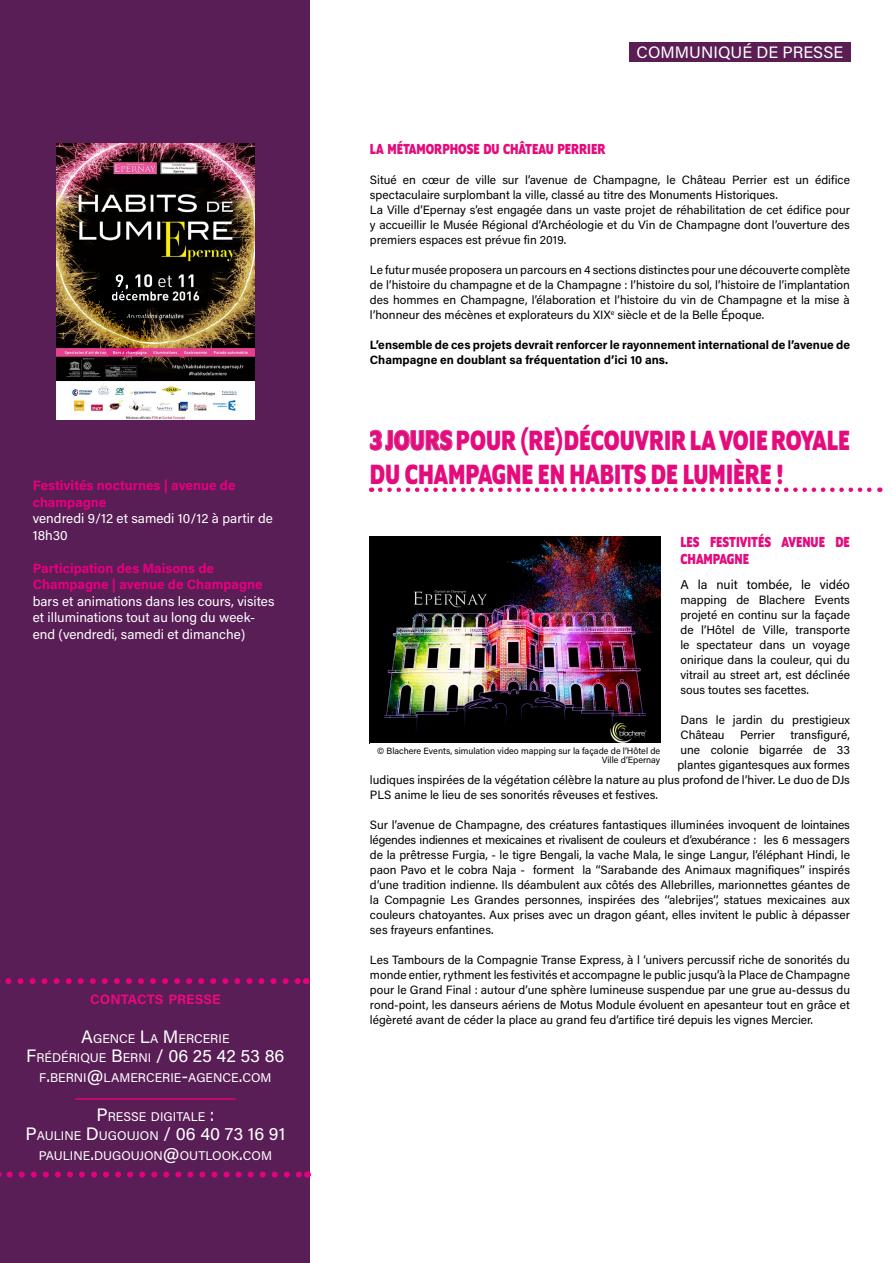
<style>
.page{position:relative;width:893px;height:1263px;background:#fff}
.page>*{position:absolute;margin:0;border:0;box-sizing:border-box;transform-origin:0 0}
.t1{font:700 30.15px/34.5px "Program OT";color:#e50b7d;scale:.85 1}
.t2{font:18px "Acumin Pro";color:#fff}
.t3{font:16.5px "Acumin Pro";letter-spacing:.005em;color:#fff}
.t4{font:700 15.75px/16.5px "Program OT";color:#e50b7d;scale:.87 1}
.t5{font:700 13.65px "Acumin Pro";color:#e50b7d}
.t6{font:13.5px/16.5px "Acumin Pro";color:#fff}
.t7{font:700 13.5px/16.5px "Acumin Pro";color:#e6007d}
.t8{font:12.75px "Acumin Pro";color:#000}
.t9{font:12.6px "Acumin Pro";color:#fff}
.t10{font:12px/15px "Acumin Pro";color:#000;text-align:justify}
.t11{font:700 12px/15px "Acumin Pro";color:#000}
.t12{font:9px/9px "Acumin Pro";color:#000;text-align:right}
.s1{font-size:18px}
.s2{font-size:12.6px}
</style>
<div class="page">
<div style="left:0;top:0;width:309px;height:1263px;background:#5a1e56"></div>
<div style="left:629px;top:43px;width:221px;height:19px;background:#5a1e55"></div>
<img style="left:56px;top:144px;width:198px;height:275px">
<svg style="left:8px;top:978px;width:292px;height:6px"></svg>
<svg style="left:10px;top:1171px;width:291px;height:6px"></svg>
<hr style="left:75px;top:1098px;width:161px;height:2px;background:#e6007d">
<svg style="left:369px;top:429px;width:84px;height:22px"></svg>
<img style="left:81px;top:270px;width:75px;height:89px">
<img style="left:370px;top:536px;width:290px;height:207px">
<svg style="left:380px;top:487px;width:500px;height:5px"></svg>
<p class="t7" style="left:33px;top:477px;width:204px">Festivités nocturnes | avenue de champagne</p>
<p class="t6" style="left:33px;top:510px;width:242px">vendredi 9/12 et samedi 10/12 à partir de<br>18h30</p>
<p class="t7" style="left:33px;top:559px;width:231px">Participation des Maisons de<br>Champagne | avenue de Champagne</p>
<p class="t6" style="left:33px;top:592px;width:243px">bars et animations dans les cours, visites et illuminations tout au long du week&shy;end (vendredi, samedi et dimanche)</p>
<p class="t5" style="left:90px;top:989px;width:132px">CONTACTS PRESSE</p>
<p class="t9" style="left:81px;top:1030px;width:150px"><span class="s1">A</span>GENCE <span class="s1">L</span>A <span class="s1">M</span>ERCERIE</p>
<h2 class="t2" style="left:26px;top:1044px;width:260px">F<span class="s2">RÉDÉRIQUE</span> B<span class="s2">ERNI</span> / 06 25 42 53 86</h2>
<p class="t9" style="left:39px;top:1069px;width:74px">F<span class="s1">.</span>BERNI<span class="s1">@</span>LAM</p>
<p class="t9" style="left:130px;top:1069px;width:140px">ERCERIE<span class="s1">-</span>AGENCE<span class="s1">.</span>COM</p>
<p class="t9" style="left:97px;top:1108px;width:119px"><span class="s1">P</span>RESSE DIGITALE <span class="s1">:</span></p>
<h2 class="t2" style="left:25px;top:1122px;width:261px">P<span class="s2">AULINE</span> D<span class="s2">UGOUJON</span> / 06 40 73 16 91</h2>
<p class="t9" style="left:39px;top:1147px;width:232px">PAULINE<span class="s1">.</span>DUGOUJON<span class="s1">@</span>OUTLOOK<span class="s1">.</span>COM</p>
<h3 class="t3" style="left:637px;top:41px;width:208px">COMMUNIQUÉ DE PRESSE</h3>
<h3 class="t4" style="left:370px;top:141px;width:272px">LA MÉTAMORPHOSE DU CHÂTEAU PERRIER</h3>
<p class="t10" style="left:370px;top:172px;width:481px;text-align:left">Situé en cœur de ville sur l’avenue de Champagne, le Château Perrier est un édifice spectaculaire surplombant la ville, classé au titre des Monuments Historiques.<br>La Ville d’Epernay s’est engagée dans un vaste projet de réhabilitation de cet édifice pour y accueillir le Musée Régional d’Archéologie et du Vin de Champagne dont l’ouverture des premiers espaces est prévue fin 2019.</p>
<p class="t10" style="left:370px;top:262px;width:482px">Le futur musée proposera un parcours en 4 sections distinctes pour une découverte complète de l’histoire du champagne et de la Champagne : l’histoire du sol, l’histoire de l’implantation des hommes en Champagne, l’élaboration et l’histoire du vin de Champagne et la mise à l’honneur des mécènes et explorateurs du XIX<sup>e</sup> siècle et de la Belle Époque.</p>
<p class="t11" style="left:370px;top:337px;width:482px">L’ensemble de ces projets devrait renforcer le rayonnement international de l’avenue de<br>Champagne en doublant sa fréquentation d’ici 10 ans.</p>
<h1 class="t1" style="left:370px;top:422px;width:566px">3 JOURS POUR (RE)DÉCOUVRIR LA VOIE ROYALE<br>DU CHAMPAGNE EN HABITS DE LUMIÈRE !</h1>
<h3 class="t4" style="left:680px;top:534px;width:196px">LES FESTIVITÉS AVENUE DE<br>CHAMPAGNE</h3>
<p class="t8" style="left:680px;top:576px;width:171px">A la nuit tombée, le vidéo</p>
<p class="t10" style="left:680px;top:592px;width:171px">mapping de Blachere Events projeté en continu sur la façade de l’Hôtel de Ville, transporte le spectateur dans un voyage onirique dans la couleur, qui du vitrail au street art, est déclinée sous toutes ses facettes.</p>
<p class="t10" style="left:680px;top:712px;width:171px">Dans le jardin du prestigieux<br>Château</p>
<p class="t10" style="left:740px;top:727px;width:37px">Perrier</p>
<p class="t10" style="left:790px;top:727px;width:61px">transfiguré,</p>
<p class="t10" style="left:680px;top:742px;width:171px">une colonie bigarrée de 33</p>
<p class="t10" style="left:677px;top:757px;width:174px">plantes gigantesques aux formes</p>
<p class="t10" style="left:370px;top:772px;width:481px">ludiques inspirées de la végétation célèbre la nature au plus profond de l’hiver. Le duo de DJs</p>
<p class="t10" style="left:370px;top:787px;width:290px">PLS anime le lieu de ses sonorités rêveuses et festives.</p>
<p class="t10" style="left:370px;top:817px;width:482px">Sur l’avenue de Champagne, des créatures fantastiques illuminées invoquent de lointaines légendes indiennes et mexicaines et rivalisent de couleurs et d’exubérance : les 6 messagers de la prêtresse Furgia, - le tigre Bengali, la vache Mala, le singe Langur, l’éléphant Hindi, le paon Pavo et le cobra Naja - forment la ‘‘Sarabande des Animaux magnifiques’’ inspirés d’une tradition indienne. Ils déambulent aux côtés des Allebrilles, marionnettes géantes de la Compagnie Les Grandes personnes, inspirées des ‘‘alebrijes’’, statues mexicaines aux couleurs chatoyantes. Aux prises avec un dragon géant, elles invitent le public à dépasser ses frayeurs enfantines.</p>
<p class="t10" style="left:370px;top:952px;width:482px">Les Tambours de la Compagnie Transe Express, à l ‘univers percussif riche de sonorités du monde entier, rythment les festivités et accompagne le public jusqu’à la Place de Champagne pour le Grand Final : autour d’une sphère lumineuse suspendue par une grue au-dessus du rond-point, les danseurs aériens de Motus Module évoluent en apesanteur tout en grâce et légèreté avant de céder la place au grand feu d’artifice tiré depuis les vignes Mercier.</p>
<p class="t12" style="left:377px;top:746px;width:285px">© Blachere Events, simulation video mapping sur la façade de l’Hôtel de<br>Ville d’Epernay</p>
</div>
